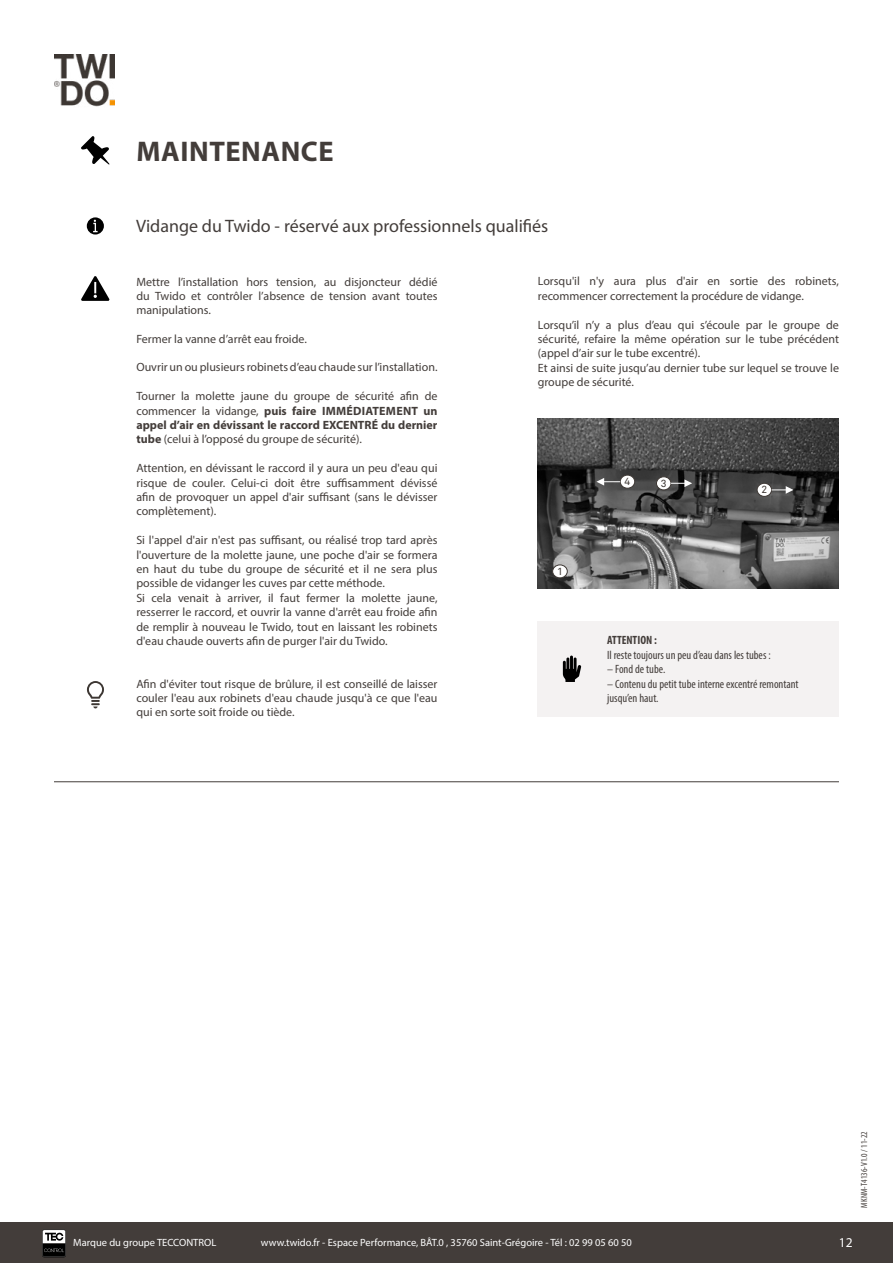
<style>
.page{position:relative;width:893px;height:1263px;background:#fff}
.page>*{position:absolute;margin:0;border:0;box-sizing:border-box;transform-origin:0 0}
.t1{font:700 28.5px "Myriad Pro";letter-spacing:.02em;color:#433d3a}
.t2{font:18px "Myriad Pro";color:#433d3a}
.t3{font:13.5px "Myriad Pro";color:#fff}
.t4{font:12px/14.4px "Myriad Pro";color:#433d3a;text-align:justify}
.t5{font:condensed 12px/14.4px "Myriad Pro";color:#433d3a}
.t6{font:700 condensed 12px "Myriad Pro";color:#433d3a}
.t7{font:10.5px "Myriad Pro";color:#fff}
.t8{font:10.35px "Akkurat Pro";color:#3d3733}
.t9{font:condensed 9px "Myriad Pro";letter-spacing:.01em;color:#433d3a}
.s1{font-weight:700}
</style>
<div class="page">
<div style="left:0;top:1222px;width:893px;height:41px;background:#433d3a"></div>
<svg style="left:42px;top:1230px;width:24px;height:27px"></svg>
<img style="left:54px;top:54px;width:60px;height:53px">
<svg style="left:81px;top:136px;width:28px;height:29px"></svg>
<svg style="left:81px;top:276px;width:29px;height:25px"></svg>
<svg style="left:87px;top:217px;width:17px;height:18px"></svg>
<img style="left:538px;top:419px;width:301px;height:169px">
<div style="left:553px;top:565px;width:14px;height:13px;background:#fff;border-radius:50%"></div>
<div style="left:552px;top:565px;width:15px;height:13px;border:1px solid #3d3733;border-radius:50%"></div>
<div style="left:757px;top:483px;width:15px;height:13px;background:#fff;border-radius:50%"></div>
<div style="left:757px;top:483px;width:15px;height:13px;border:1px solid #3d3733;border-radius:50%"></div>
<div style="left:620px;top:475px;width:15px;height:13px;background:#fff;border-radius:50%"></div>
<div style="left:620px;top:475px;width:15px;height:13px;border:1px solid #3d3733;border-radius:50%"></div>
<div style="left:656px;top:477px;width:15px;height:13px;background:#fff;border-radius:50%"></div>
<div style="left:656px;top:477px;width:15px;height:13px;border:1px solid #3d3733;border-radius:50%"></div>
<svg style="left:772px;top:486px;width:21px;height:8px"></svg>
<svg style="left:671px;top:479px;width:21px;height:8px"></svg>
<svg style="left:596px;top:478px;width:24px;height:8px"></svg>
<div style="left:538px;top:621px;width:301px;height:95px;background:#f4f2f2"></div>
<svg style="left:563px;top:655px;width:18px;height:27px"></svg>
<svg style="left:87px;top:681px;width:17px;height:27px"></svg>
<hr style="left:54px;top:781px;width:785px;height:1px;background:#433d3a">
<h1 class="t1" style="left:137px;top:132px;width:198px">MAINTENANCE</h1>
<h2 class="t2" style="left:136px;top:215px;width:414px">Vidange du Twido - réservé aux professionnels qualifiés</h2>
<p class="t4" style="left:136px;top:274px;width:302px">Mettre l’installation hors tension, au disjoncteur dédié du Twido et contrôler l’absence de tension avant toutes manipulations.</p>
<p class="t4" style="left:136px;top:331px;width:172px">Fermer la vanne d’arrêt eau froide.</p>
<p class="t4" style="left:136px;top:360px;width:303px">Ouvrir un ou plusieurs robinets d’eau chaude sur l’installation.</p>
<p class="t4" style="left:136px;top:389px;width:303px">Tourner la molette jaune du groupe de sécurité afin de commencer la vidange, <span class="s1">puis faire IMMÉDIATEMENT un appel d’air en dévissant le raccord EXCENTRÉ du dernier tube</span> (celui à l’opposé du groupe de sécurité).</p>
<p class="t4" style="left:136px;top:461px;width:303px">Attention, en dévissant le raccord il y aura un peu d'eau qui risque de couler. Celui-ci doit être suffisamment dévissé afin de provoquer un appel d'air suffisant (sans le dévisser complètement).</p>
<p class="t4" style="left:136px;top:533px;width:303px;text-align:left">Si l'appel d'air n'est pas suffisant, ou réalisé trop tard après l'ouverture de la molette jaune, une poche d'air se formera en haut du tube du groupe de sécurité et il ne sera plus possible de vidanger les cuves par cette méthode.<br>Si cela venait à arriver, il faut fermer la molette jaune, resserrer le raccord, et ouvrir la vanne d'arrêt eau froide afin de remplir à nouveau le Twido, tout en laissant les robinets d'eau chaude ouverts afin de purger l'air du Twido.</p>
<p class="t4" style="left:136px;top:676px;width:303px">Afin d'éviter tout risque de brûlure, il est conseillé de laisser couler l'eau aux robinets d'eau chaude jusqu'à ce que l'eau qui en sorte soit froide ou tiède.</p>
<p class="t4" style="left:538px;top:274px;width:303px">Lorsqu'il n'y aura plus d'air en sortie des robinets, recommencer correctement la procédure de vidange.</p>
<p class="t4" style="left:538px;top:317px;width:303px;text-align:left">Lorsqu’il n’y a plus d’eau qui s’écoule par le groupe de sécurité, refaire la même opération sur le tube précédent (appel d’air sur le tube excentré).<br>Et ainsi de suite jusqu’au dernier tube sur lequel se trouve le groupe de sécurité.</p>
<p class="t8" style="left:557px;top:565px;width:7px">1</p>
<p class="t8" style="left:625px;top:475px;width:7px">4</p>
<p class="t8" style="left:661px;top:477px;width:7px">3</p>
<p class="t8" style="left:761px;top:484px;width:7px">2</p>
<p class="t6" style="left:607px;top:633px;width:51px">ATTENTION :</p>
<p class="t5" style="left:607px;top:647px;width:165px">Il reste toujours un peu d’eau dans les tubes :</p>
<p class="t5" style="left:607px;top:662px;width:60px">– Fond de tube.</p>
<p class="t5" style="left:607px;top:676px;width:193px">– Contenu du petit tube interne excentré remontant jusqu’en haut.</p>
<p class="t7" style="left:73px;top:1236px;width:145px">Marque du groupe TECCONTROL</p>
<p class="t7" style="left:261px;top:1236px;width:372px">www.twido.fr - Espace Performance, BÂT.0 , 35760 Saint-Grégoire - Tél : 02 99 05 60 50</p>
<p class="t9" style="left:859px;top:1207px;width:78px;rotate:-90deg">MKNM-T4136-V1.0 / 11-22</p>
<p class="t3" style="left:839px;top:1234px;width:15px">12</p>
</div>
